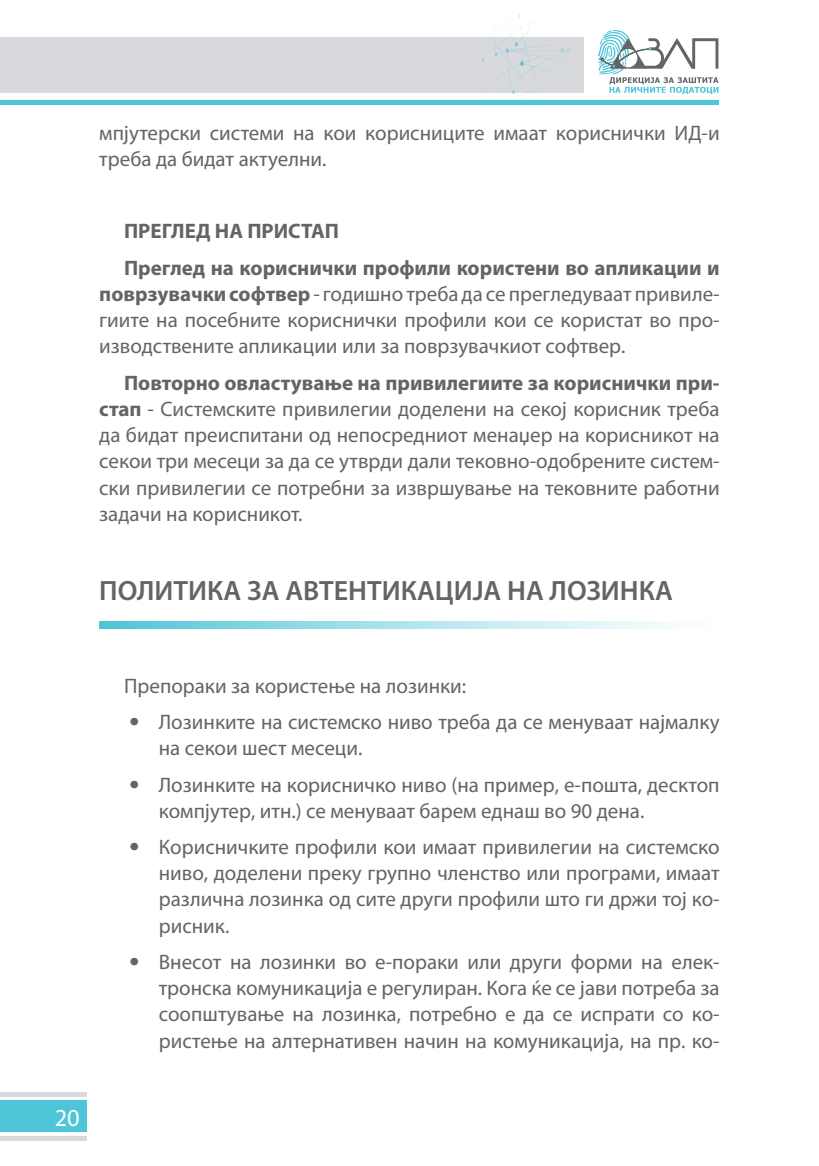
<style>
.page{position:relative;width:819px;height:1166px;background:#fff}
.page>*{position:absolute;margin:0;border:0;box-sizing:border-box;transform-origin:0 0}
.t1{font:600 28px "Myriad Pro";color:#636466}
.t2{font:24.5px "Myriad Pro";color:#fff}
.t3{font:21px/26.2px "Myriad Pro";color:#636466;text-align:justify}
.t4{font:700 21px/36.2px "Myriad Pro";color:#636466}
.s1{font-weight:700}
.s2{font-family:"Helvetica Neue Cyr";font-weight:900}
</style>
<div class="page">
<svg style="left:598px;top:30px;width:120px;height:64px"></svg>
<div style="left:0;top:37px;width:583px;height:56px;background:#d8d9dc"></div>
<div style="left:0;top:1100px;width:86px;height:32px;background:#4ec5d8"></div>
<div style="left:0;top:100px;width:718px;height:5px;background:#4ec5d8"></div>
<div style="left:0;top:1136px;width:86px;height:5px;background:#d8d9dc"></div>
<div style="left:0;top:1091px;width:86px;height:5px;background:#d8d9dc"></div>
<svg style="left:482px;top:14px;width:89px;height:86px"></svg>
<svg style="left:99px;top:621px;width:567px;height:8px;background:#a5e1ea"></svg>
<p class="t3" style="left:99px;top:120px;width:622px">мпјутерски системи на кои корисниците имаат кориснички ИД-и треба да бидат актуелни.</p>
<p class="t4" style="left:124px;top:213px;width:597px">ПРЕГЛЕД НА ПРИСТАП<br>Преглед на кориснички профили користени во апликации и</p>
<p class="t3" style="left:99px;top:281px;width:622px"><span class="s1">поврзувачки софтвер</span>- годишно треба да се прегледуваат привиле&shy;гиите на посебните кориснички профили кои се користат во про&shy;изводствените апликации или за поврзувачкиот софтвер.</p>
<p class="t3" style="left:99px;top:370px;width:622px;text-indent:25px"><span class="s1">Повторно овластување на привилегиите за кориснички при&shy;стап</span> - Системските привилегии доделени на секој корисник треба да бидат преиспитани од непосредниот менаџер на корисникот на секои три месеци за да се утврди дали тековно-одобрените систем&shy;ски привилегии се потребни за извршување на тековните работни задачи на корисникот.</p>
<h1 class="t1" style="left:99px;top:573px;width:575px">ПОЛИТИКА ЗА АВТЕНТИКАЦИЈА НА ЛОЗИНКА</h1>
<p class="t2" style="left:55px;top:1104px;width:27px">20</p>
<p class="t3" style="left:124px;top:673px;width:343px">Препораки за користење на лозинки:</p>
<p class="t3" style="left:159px;top:709px;width:562px;text-indent:-30px"><span class="s2">•</span> Лозинките на системско ниво треба да се менуваат најмалку на секои шест месеци.</p>
<p class="t3" style="left:159px;top:772px;width:562px;text-indent:-30px"><span class="s2">•</span> Лозинките на корисничко ниво (на пример, е-пошта, десктоп компјутер, итн.) се менуваат барем еднаш во 90 дена.</p>
<p class="t3" style="left:159px;top:834px;width:562px;text-indent:-30px"><span class="s2">•</span> Корисничките профили кои имаат привилегии на системско ниво, доделени преку групно членство или програми, имаат различна лозинка од сите други профили што ги држи тој ко&shy;рисник.</p>
<p class="t3" style="left:159px;top:949px;width:562px;text-indent:-30px"><span class="s2">•</span> Внесот на лозинки во е-пораки или други форми на елек&shy;тронска комуникација е регулиран. Кога ќе се јави потреба за соопштување на лозинка, потребно е да се испрати со ко&shy;ристење на алтернативен начин на комуникација, на пр. ко-</p>
</div>
